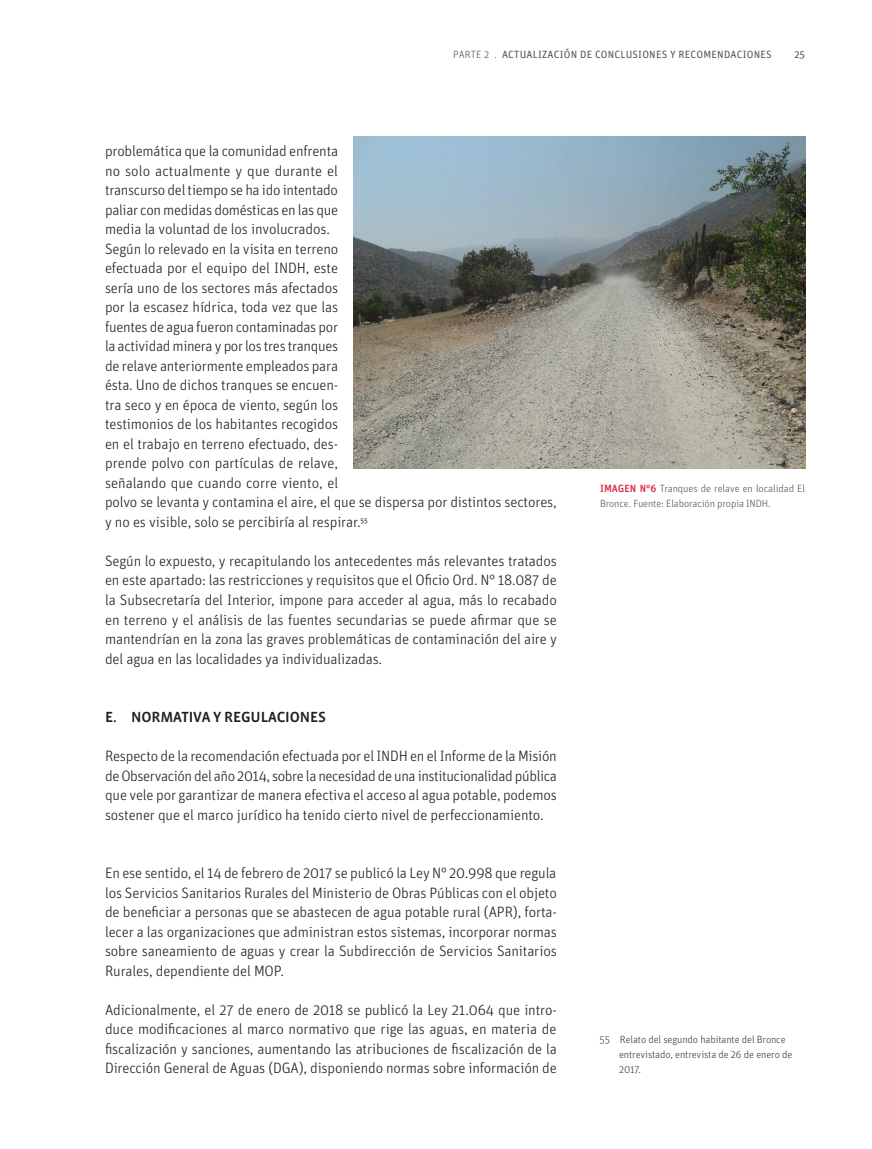
<style>
.page{position:relative;width:872px;height:1149px;background:#fff}
.page>*{position:absolute;margin:0;border:0;box-sizing:border-box;transform-origin:0 0}
.Texto_general{font:300 15px/19.5px "Unit Pro";letter-spacing:-.01em;color:#231f20;text-align:justify}
.Título_2{font:15px "Vista Sans Med";letter-spacing:-.01em;color:#231f20}
.t1{font:300 10.5px/15px "Unit Pro";letter-spacing:-.01em;color:#3e3e3f}
.Texto_general-2{font:300 10.5px/15px "Unit Pro";letter-spacing:-.01em;color:#57585a}
.t2{font:10.5px "Unit Pro";letter-spacing:.02em;color:#57585a}
.s1{font-weight:300}
.s2{font-weight:500;color:#d92d45}
</style>
<div class="page">
<img style="left:353px;top:136px;width:452px;height:332px">
<p class="t2" style="left:453px;top:48px;width:320px"><span class="s1">PARTE 2 .</span> ACTUALIZACIÓN DE CONCLUSIONES Y RECOMENDACIONES</p>
<p class="t2" style="left:794px;top:48px;width:12px">25</p>
<p class="Texto_general" style="left:105px;top:141px;width:235px">problemática que la comunidad enfrenta no solo actualmente y que durante el transcurso del tiempo se ha ido intentado paliar con medidas domésticas en las que media la voluntad de los involucrados.</p>
<p class="Texto_general" style="left:105px;top:239px;width:453px;text-align:left">Según lo relevado en la visita en terreno<br>efectuada por el equipo del INDH, este<br>sería uno de los sectores más afectados<br>por la escasez hídrica, toda vez que las<br>fuentes de agua fueron contaminadas por<br>la actividad minera y por los tres tranques<br>de relave anteriormente empleados para<br>ésta. Uno de dichos tranques se encuen-<br>tra seco y en época de viento, según los<br>testimonios de los habitantes recogidos<br>en el trabajo en terreno efectuado, des-<br>prende polvo con partículas de relave,<br>señalando que cuando corre viento, el<br>polvo se levanta y contamina el aire, el que se dispersa por distintos sectores, y no es visible, solo se percibiría al respirar.<sup>55</sup></p>
<p class="Texto_general" style="left:105px;top:551px;width:453px">Según lo expuesto, y recapitulando los antecedentes más relevantes tratados en este apartado: las restricciones y requisitos que el Oficio Ord. N° 18.087 de la Subsecretaría del Interior, impone para acceder al agua, más lo recabado en terreno y el análisis de las fuentes secundarias se puede afirmar que se mantendrían en la zona las graves problemáticas de contaminación del aire y del agua en las localidades ya individualizadas.</p>
<p class="Título_2" style="left:105px;top:709px;width:222px">E. NORMATIVA Y REGULACIONES</p>
<p class="Texto_general" style="left:105px;top:746px;width:453px">Respecto de la recomendación efectuada por el INDH en el Informe de la Misión de Observación del año 2014, sobre la necesidad de una institucionalidad pública que vele por garantizar de manera efectiva el acceso al agua potable, podemos sostener que el marco jurídico ha tenido cierto nivel de perfeccionamiento.</p>
<p class="Texto_general" style="left:105px;top:863px;width:453px">En ese sentido, el 14 de febrero de 2017 se publicó la Ley N° 20.998 que regula los Servicios Sanitarios Rurales del Ministerio de Obras Públicas con el objeto de beneficiar a personas que se abastecen de agua potable rural (APR), forta&shy;lecer a las organizaciones que administran estos sistemas, incorporar normas sobre saneamiento de aguas y crear la Subdirección de Servicios Sanitarios Rurales, dependiente del MOP.</p>
<p class="Texto_general" style="left:105px;top:999px;width:453px">Adicionalmente, el 27 de enero de 2018 se publicó la Ley 21.064 que intro&shy;duce modificaciones al marco normativo que rige las aguas, en materia de fiscalización y sanciones, aumentando las atribuciones de fiscalización de la Dirección General de Aguas (DGA), disponiendo normas sobre información de</p>
<p class="Texto_general-2" style="left:600px;top:480px;width:207px"><span class="s2">IMAGEN N°6</span> Tranques de relave en localidad El<br>Bronce. Fuente: Elaboración propia INDH.</p>
<p class="t1" style="left:619px;top:1031px;width:175px;text-indent:-20px">55 Relato del segundo habitante del Bronce entrevistado, entrevista de 26 de enero de<br>2017.</p>
</div>
